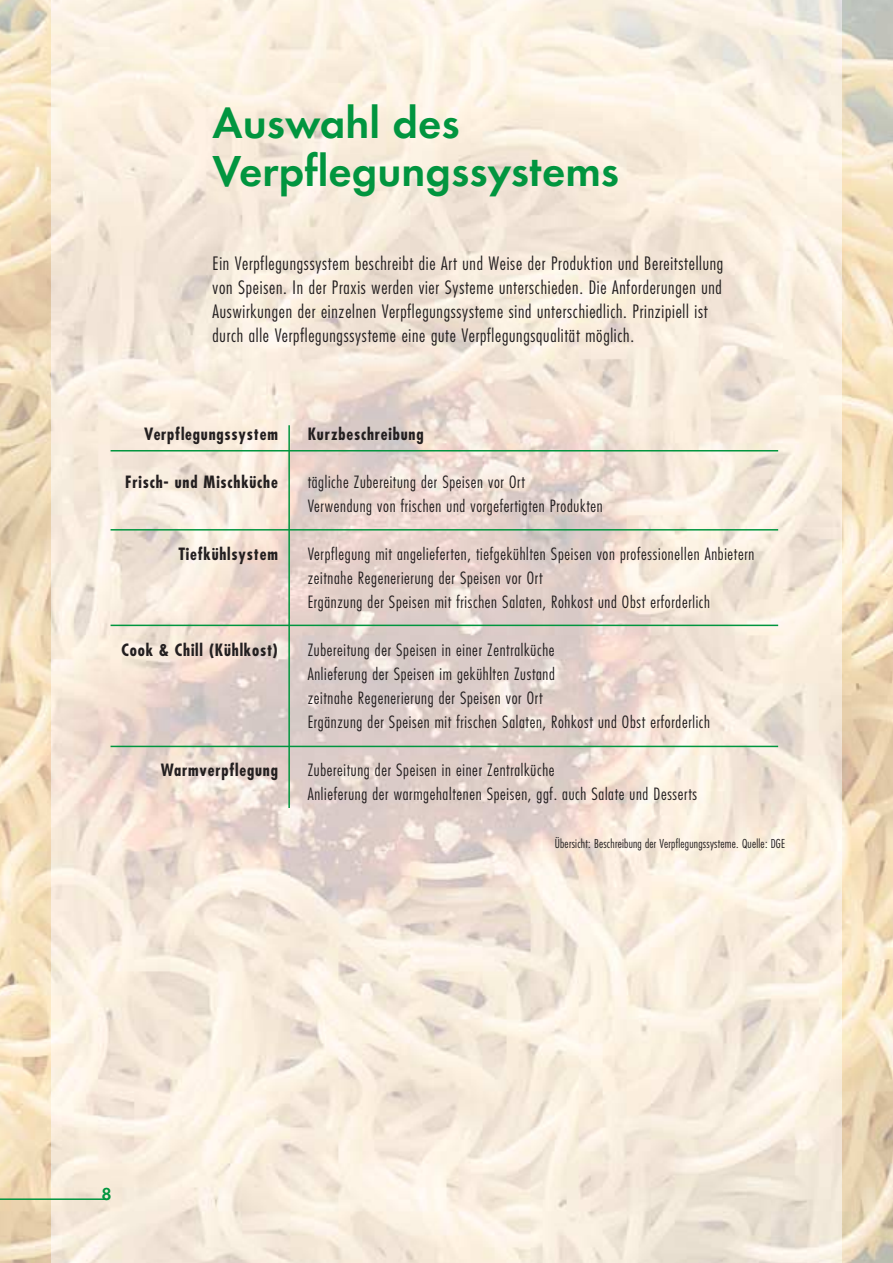
<style>
.page{position:relative;width:893px;height:1263px;background:#fff}
.page>*{position:absolute;margin:0;border:0;box-sizing:border-box;transform-origin:0 0}
.t1{font:600 45px/48px "Futura T";color:#01953f}
.t2{font:300 condensed 18px/24px "Futura";letter-spacing:.04em;color:#231f20}
.t3{font:600 18px "Futura T";color:#01953f}
.t4{font:300 condensed 16.5px/24px "Futura";letter-spacing:.04em;color:#231f20}
.t5{font:700 condensed 16.5px "Futura";letter-spacing:.05em;color:#231f20}
.t6{font:300 condensed 12px "Futura";letter-spacing:.02em;color:#231f20}
</style>
<div class="page">
<img style="left:0;top:0;width:893px;height:1263px">
<img style="left:51px;top:0;width:791px;height:1263px">
<hr style="left:0;top:1198px;width:106px;height:2px;background:#01953f">
<hr style="left:288px;top:425px;width:2px;height:383px;background:#01953f">
<hr style="left:111px;top:450px;width:667px;height:1px;background:#01953f">
<hr style="left:111px;top:529px;width:667px;height:1px;background:#01953f">
<hr style="left:111px;top:625px;width:667px;height:1px;background:#01953f">
<hr style="left:111px;top:746px;width:667px;height:1px;background:#01953f">
<h1 class="t1" style="left:213px;top:102px;width:408px">Auswahl des<br>Verpflegungssystems</h1>
<p class="t2" style="left:213px;top:252px;width:512px">Ein Verpflegungssystem beschreibt die Art und Weise der Produktion und Bereitstellung von Speisen. In der Praxis werden vier Systeme unterschieden. Die Anforderungen und Auswirkungen der einzelnen Verpflegungssysteme sind unterschiedlich. Prinzipiell ist durch alle Verpflegungssysteme eine gute Verpflegungsqualität möglich.</p>
<p class="t5" style="left:144px;top:427px;width:135px">Verpflegungssystem</p>
<p class="t5" style="left:308px;top:427px;width:117px">Kurzbeschreibung</p>
<p class="t5" style="left:125px;top:475px;width:154px">Frisch- und Mischküche</p>
<p class="t4" style="left:308px;top:471px;width:297px">tägliche Zubereitung der Speisen vor Ort<br>Verwendung von frischen und vorgefertigten Produkten</p>
<p class="t5" style="left:179px;top:547px;width:101px">Tiefkühlsystem</p>
<p class="t4" style="left:308px;top:543px;width:448px">Verpflegung mit angelieferten, tiefgekühlten Speisen von professionellen Anbietern zeitnahe Regenerierung der Speisen vor Ort<br>Ergänzung der Speisen mit frischen Salaten, Rohkost und Obst erforderlich</p>
<p class="t5" style="left:122px;top:643px;width:158px">Cook &amp; Chill (Kühlkost)</p>
<p class="t4" style="left:308px;top:639px;width:404px">Zubereitung der Speisen in einer Zentralküche<br>Anlieferung der Speisen im gekühlten Zustand<br>zeitnahe Regenerierung der Speisen vor Ort<br>Ergänzung der Speisen mit frischen Salaten, Rohkost und Obst erforderlich</p>
<p class="t5" style="left:161px;top:763px;width:119px">Warmverpflegung</p>
<p class="t4" style="left:308px;top:759px;width:391px">Zubereitung der Speisen in einer Zentralküche<br>Anlieferung der warmgehaltenen Speisen, ggf. auch Salate und Desserts</p>
<p class="t6" style="left:555px;top:838px;width:232px">Übersicht: Beschreibung der Verpflegungssysteme. Quelle: DGE</p>
<p class="t3" style="left:102px;top:1186px;width:12px">8</p>
</div>
